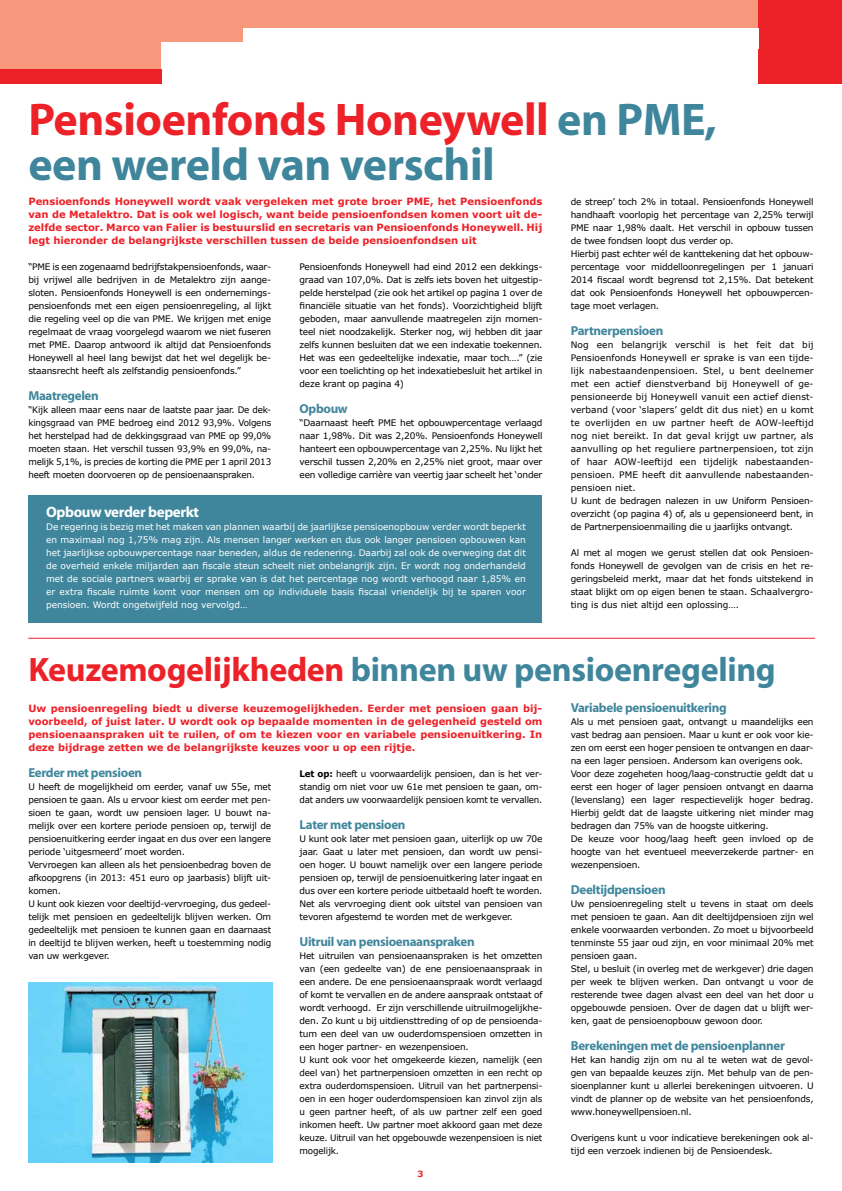
<style>
.page{position:relative;width:842px;height:1191px;background:#fff}
.page>*{position:absolute;margin:0;border:0;box-sizing:border-box;transform-origin:0 0}
.t1{font:700 46px/45px "Myriad";letter-spacing:-.01em;color:#3f869c}
.t2{font:700 34px "Myriad";letter-spacing:-.01em;color:#3f869c}
.t3{font:700 15px "Myriad";letter-spacing:-.025em;color:#fff}
.t4{font:700 13px "Myriad";letter-spacing:-.025em;color:#3f869c}
.t5{font:700 10px/13px "Verdana";color:#ed2128;text-align:justify}
.t6{font:9px/13px "Verdana";letter-spacing:-.02em;color:#000;text-align:justify}
.t7{font:9px/13px "Verdana";letter-spacing:.01em;color:#000}
.t8{font:9px/13px "Verdana";color:#fff;text-align:justify}
.t9{font:700 8.5px "Verdana";color:#ed2128}
.s1{color:#ed2128}
.s2{font-weight:700}
</style>
<div class="page">
<div style="left:0;top:0;width:161px;height:83px;background:#f7977c"></div>
<div style="left:144px;top:0;width:698px;height:42px;background:#f7977c"></div>
<div style="left:758px;top:0;width:84px;height:83px;background:#ed2128"></div>
<hr style="left:0;top:41px;width:1px;height:58px;background:#fff">
<div style="left:243px;top:28px;width:515px;height:21px;background:#fff"></div>
<div style="left:0;top:69px;width:162px;height:14px;background:#ed2128"></div>
<hr style="left:28px;top:638px;width:787px;height:1px;background:#ed2128">
<div style="left:28px;top:495px;width:513px;height:127px;background:#3f869c"></div>
<img style="left:28px;top:982px;width:245px;height:180px">
<h1 class="t1" style="left:28px;top:99px;width:690px"><span class="s1">Pensioenfonds Honeywell</span> en PME, een wereld van verschil</h1>
<p class="t5" style="left:28px;top:195px;width:516px">Pensioenfonds Honeywell wordt vaak vergeleken met grote broer PME, het Pensioenfonds van de Metalektro. Dat is ook wel logisch, want beide pensioenfondsen komen voort uit de&shy;zelfde sector. Marco van Falier is bestuurslid en secretaris van Pensioenfonds Honeywell. Hij legt hieronder de belangrijkste verschillen tussen de beide pensioenfondsen uit</p>
<p class="t6" style="left:28px;top:260px;width:244px">“PME is een zogenaamd bedrijfstakpensioenfonds, waar&shy;bij vrijwel alle bedrijven in de Metalektro zijn aange&shy;sloten. Pensioenfonds Honeywell is een ondernemings&shy;pensioenfonds met een eigen pensioenregeling, al lijkt die regeling veel op die van PME. We krijgen met enige regelmaat de vraag voorgelegd waarom we niet fuseren met PME. Daarop antwoord ik altijd dat Pensioenfonds Honeywell al heel lang bewijst dat het wel degelijk be&shy;staansrecht heeft als zelfstandig pensioenfonds.”</p>
<h3 class="t4" style="left:28px;top:389px;width:72px">Maatregelen</h3>
<p class="t6" style="left:28px;top:403px;width:244px">“Kijk alleen maar eens naar de laatste paar jaar. De dek&shy;kingsgraad van PME bedroeg eind 2012 93,9%. Volgens het herstelpad had de dekkingsgraad van PME op 99,0% moeten staan. Het verschil tussen 93,9% en 99,0%, na&shy;melijk 5,1%, is precies de korting die PME per 1 april 2013 heeft moeten doorvoeren op de pensioenaanspraken.</p>
<p class="t6" style="left:571px;top:195px;width:244px;text-align:left">de streep’ toch 2% in totaal. Pensioenfonds Honeywell handhaaft voorlopig het percentage van 2,25% terwijl PME naar 1,98% daalt. Het verschil in opbouw tussen de twee fondsen loopt dus verder op.<br>Hierbij past echter wél de kanttekening dat het opbouw&shy;percentage voor middelloonregelingen per 1 januari 2014 fiscaal wordt begrensd tot 2,15%. Dat betekent dat ook Pensioenfonds Honeywell het opbouwpercen&shy;tage moet verlagen.</p>
<h3 class="t4" style="left:571px;top:324px;width:94px">Partnerpensioen</h3>
<p class="t7" style="left:571px;top:338px;width:244px">Nog een belangrijk verschil is het feit dat bij Pensioenfonds Honeywell er sprake is van een tijde&shy;lijk nabestaandenpensioen. Stel, u bent deelnemer met een actief dienstverband bij Honeywell of ge&shy;pensioneerde bij Honeywell vanuit een actief dienst&shy;verband (voor ‘slapers’ geldt dit dus niet) en u komt te overlijden en uw partner heeft de AOW-leeftijd nog niet bereikt. In dat geval krijgt uw partner, als aanvulling op het reguliere partnerpensioen, tot zijn of haar AOW-leeftijd een tijdelijk nabestaanden&shy;pensioen. PME heeft dit aanvullende nabestaanden&shy;pensioen niet.<br>U kunt de bedragen nalezen in uw Uniform Pensioen&shy;overzicht (op pagina 4) of, als u gepensioneerd bent, in de Partnerpensioenmailing die u jaarlijks ontvangt.</p>
<p class="t6" style="left:571px;top:546px;width:244px">Al met al mogen we gerust stellen dat ook Pensioen&shy;fonds Honeywell de gevolgen van de crisis en het re&shy;geringsbeleid merkt, maar dat het fonds uitstekend in staat blijkt om op eigen benen te staan. Schaalvergro&shy;ting is dus niet altijd een oplossing….</p>
<p class="t6" style="left:300px;top:260px;width:244px">Pensioenfonds Honeywell had eind 2012 een dekkings&shy;graad van 107,0%. Dat is zelfs iets boven het uitgestip&shy;pelde herstelpad (zie ook het artikel op pagina 1 over de financiële situatie van het fonds). Voorzichtigheid blijft geboden, maar aanvullende maatregelen zijn momen&shy;teel niet noodzakelijk. Sterker nog, wij hebben dit jaar zelfs kunnen besluiten dat we een indexatie toekennen.<br>Het was een gedeeltelijke indexatie, maar toch….” (zie voor een toelichting op het indexatiebesluit het artikel in deze krant op pagina 4)</p>
<h3 class="t4" style="left:300px;top:402px;width:50px">Opbouw</h3>
<p class="t6" style="left:300px;top:416px;width:244px">“Daarnaast heeft PME het opbouwpercentage verlaagd naar 1,98%. Dit was 2,20%. Pensioenfonds Honeywell hanteert een opbouwpercentage van 2,25%. Nu lijkt het verschil tussen 2,20% en 2,25% niet groot, maar over een volledige carrière van veertig jaar scheelt het ‘onder</p>
<h3 class="t3" style="left:46px;top:504px;width:154px">Opbouw verder beperkt</h3>
<p class="t8" style="left:46px;top:520px;width:481px">De regering is bezig met het maken van plannen waarbij de jaarlijkse pensioenopbouw verder wordt beperkt en maximaal nog 1,75% mag zijn. Als mensen langer werken en dus ook langer pensioen opbouwen kan het jaarlijkse opbouwpercentage naar beneden, aldus de redenering. Daarbij zal ook de overweging dat dit de overheid enkele miljarden aan fiscale steun scheelt niet onbelangrijk zijn. Er wordt nog onderhandeld met de sociale partners waarbij er sprake van is dat het percentage nog wordt verhoogd naar 1,85% en er extra fiscale ruimte komt voor mensen om op individuele basis fiscaal vriendelijk bij te sparen voor pensioen. Wordt ongetwijfeld nog vervolgd…</p>
<h2 class="t2" style="left:28px;top:652px;width:749px"><span class="s1">Keuzemogelijkheden</span> binnen uw pensioenregeling</h2>
<p class="t5" style="left:28px;top:702px;width:516px">Uw pensioenregeling biedt u diverse keuzemogelijkheden. Eerder met pensioen gaan bij&shy;voorbeeld, of juist later. U wordt ook op bepaalde momenten in de gelegenheid gesteld om pensioenaanspraken uit te ruilen, of om te kiezen voor en variabele pensioenuitkering. In deze bijdrage zetten we de belangrijkste keuzes voor u op een rijtje.</p>
<h3 class="t4" style="left:28px;top:766px;width:115px">Eerder met pensioen</h3>
<p class="t6" style="left:28px;top:780px;width:244px;text-align:left">U heeft de mogelijkheid om eerder, vanaf uw 55e, met pensioen te gaan. Als u ervoor kiest om eerder met pen&shy;sioen te gaan, wordt uw pensioen lager. U bouwt na&shy;melijk over een kortere periode pensioen op, terwijl de pensioenuitkering eerder ingaat en dus over een langere periode ‘uitgesmeerd’ moet worden.<br>Vervroegen kan alleen als het pensioenbedrag boven de afkoopgrens (in 2013: 451 euro op jaarbasis) blijft uit&shy;komen.<br>U kunt ook kiezen voor deeltijd-vervroeging, dus gedeel&shy;telijk met pensioen en gedeeltelijk blijven werken. Om gedeeltelijk met pensioen te kunnen gaan en daarnaast in deeltijd te blijven werken, heeft u toestemming nodig van uw werkgever.</p>
<h3 class="t4" style="left:571px;top:701px;width:157px">Variabele pensioenuitkering</h3>
<p class="t6" style="left:571px;top:715px;width:244px;text-align:left">Als u met pensioen gaat, ontvangt u maandelijks een vast bedrag aan pensioen. Maar u kunt er ook voor kie&shy;zen om eerst een hoger pensioen te ontvangen en daar&shy;na een lager pensioen. Andersom kan overigens ook.<br>Voor deze zogeheten hoog/laag-constructie geldt dat u eerst een hoger of lager pensioen ontvangt en daarna (levenslang) een lager respectievelijk hoger bedrag.<br>Hierbij geldt dat de laagste uitkering niet minder mag bedragen dan 75% van de hoogste uitkering.<br>De keuze voor hoog/laag heeft geen invloed op de hoogte van het eventueel meeverzekerde partner- en wezenpensioen.</p>
<h3 class="t4" style="left:571px;top:883px;width:96px">Deeltijdpensioen</h3>
<p class="t6" style="left:571px;top:897px;width:244px;text-align:left">Uw pensioenregeling stelt u tevens in staat om deels met pensioen te gaan. Aan dit deeltijdpensioen zijn wel enkele voorwaarden verbonden. Zo moet u bijvoorbeeld tenminste 55 jaar oud zijn, en voor minimaal 20% met pensioen gaan.<br>Stel, u besluit (in overleg met de werkgever) drie dagen per week te blijven werken. Dan ontvangt u voor de resterende twee dagen alvast een deel van het door u opgebouwde pensioen. Over de dagen dat u blijft wer&shy;ken, gaat de pensioenopbouw gewoon door.</p>
<h3 class="t4" style="left:571px;top:1039px;width:216px">Berekeningen met de pensioenplanner</h3>
<p class="t6" style="left:571px;top:1053px;width:244px">Het kan handig zijn om nu al te weten wat de gevol&shy;gen van bepaalde keuzes zijn. Met behulp van de pen&shy;sioenplanner kunt u allerlei berekeningen uitvoeren. U vindt de planner op de website van het pensioenfonds, www.honeywellpensioen.nl.</p>
<p class="t6" style="left:571px;top:1131px;width:244px">Overigens kunt u voor indicatieve berekeningen ook al&shy;tijd een verzoek indienen bij de Pensioendesk.</p>
<p class="t6" style="left:300px;top:767px;width:244px"><span class="s2">Let op:</span> heeft u voorwaardelijk pensioen, dan is het ver&shy;standig om niet voor uw 61e met pensioen te gaan, om&shy;dat anders uw voorwaardelijk pensioen komt te vervallen.</p>
<h3 class="t4" style="left:300px;top:818px;width:108px">Later met pensioen</h3>
<p class="t6" style="left:300px;top:832px;width:244px">U kunt ook later met pensioen gaan, uiterlijk op uw 70e jaar. Gaat u later met pensioen, dan wordt uw pensi&shy;oen hoger. U bouwt namelijk over een langere periode pensioen op, terwijl de pensioenuitkering later ingaat en dus over een kortere periode uitbetaald hoeft te worden.<br>Net als vervroeging dient ook uitstel van pensioen van tevoren afgestemd te worden met de werkgever.</p>
<h3 class="t4" style="left:300px;top:935px;width:177px">Uitruil van pensioenaanspraken</h3>
<p class="t6" style="left:300px;top:949px;width:244px;text-align:left">Het uitruilen van pensioenaanspraken is het omzetten van (een gedeelte van) de ene pensioenaanspraak in een andere. De ene pensioenaanspraak wordt verlaagd of komt te vervallen en de andere aanspraak ontstaat of wordt verhoogd. Er zijn verschillende uitruilmogelijkhe&shy;den. Zo kunt u bij uitdiensttreding of op de pensioenda&shy;tum een deel van uw ouderdomspensioen omzetten in een hoger partner- en wezenpensioen.<br>U kunt ook voor het omgekeerde kiezen, namelijk (een deel van) het partnerpensioen omzetten in een recht op extra ouderdomspensioen. Uitruil van het partnerpensi&shy;oen in een hoger ouderdomspensioen kan zinvol zijn als u geen partner heeft, of als uw partner zelf een goed inkomen heeft. Uw partner moet akkoord gaan met deze keuze. Uitruil van het opgebouwde wezenpensioen is niet mogelijk.</p>
<p class="t9" style="left:417px;top:1168px;width:8px">3</p>
</div>
